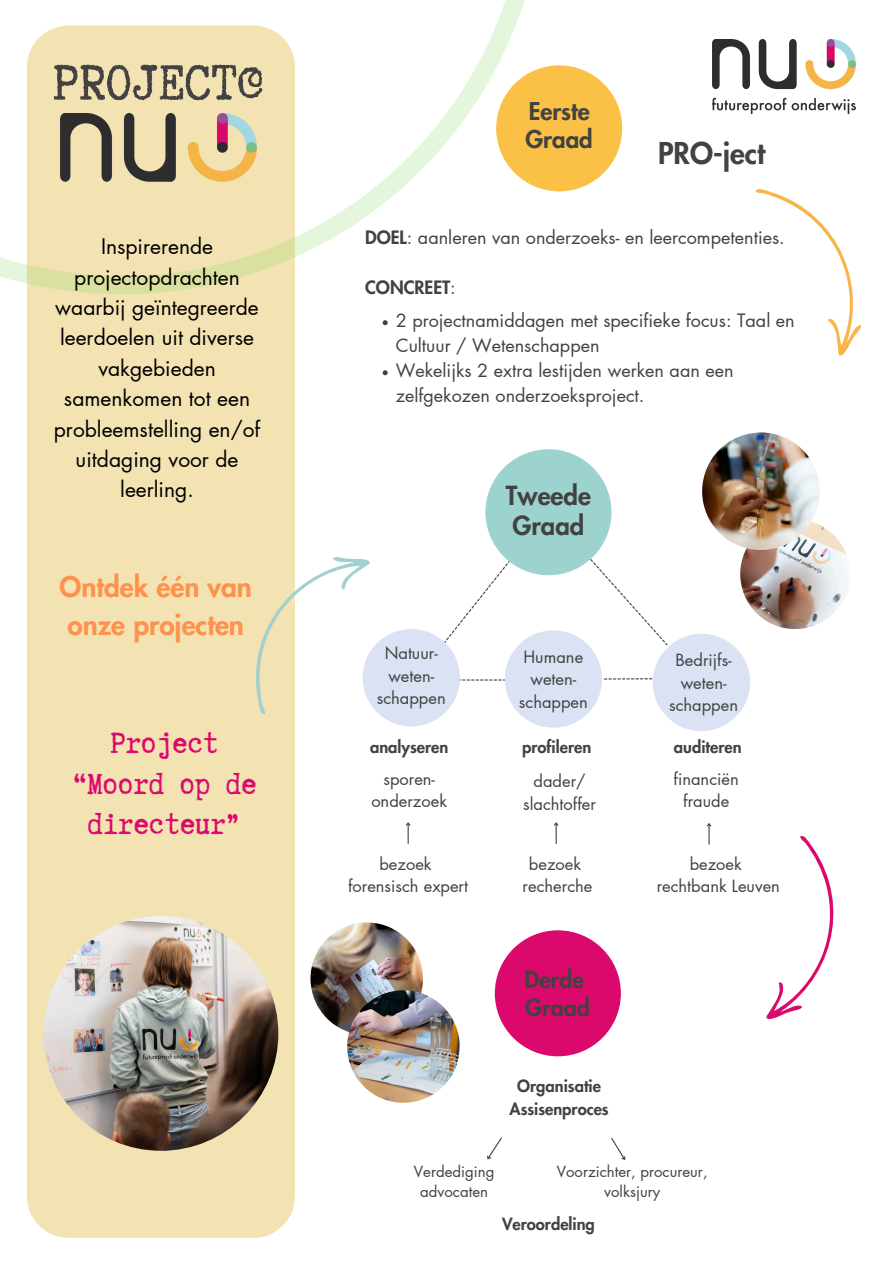
<style>
.page{position:relative;width:894px;height:1264px;background:#fff}
.page>*{position:absolute;margin:0;border:0;box-sizing:border-box;transform-origin:0 0}
.t1{font:59.25px "Truetypewriter Polygl OTT";color:#424242}
.t2{font:34.65px/40.5px "Truetypewriter Polygl OTT";color:#dc096c;text-align:center}
.t3{font:800 29.4px "Futura LT Pro";color:#424242}
.t4{font:800 27.9px/38.2px "Futura LT Pro";color:#ff914d}
.t5{font:800 25.8px/30.2px "Futura LT Pro";color:#424242}
.t6{font:800 24px/28.2px "Futura LT Pro";color:#424242}
.t7{font:800 23.1px/27.6px "Futura LT Pro";color:#424242}
.t8{font:21px/30.3px "Futura LT Pro";color:#000;text-align:center}
.t9{font:18px/25px "Futura LT Pro";color:#424242}
.t10{font:800 18px "Futura LT Pro";color:#424242}
.t11{font:16.5px/22.5px "Futura LT Pro";color:#424242;text-align:center}
.t12{font:800 16.5px/22.5px "Futura LT Pro";color:#424242;text-align:center}
.t13{font:15px/20.2px "Futura LT Pro";color:#424242;text-align:center}
.s1{font-weight:800}
.s2{font-weight:400}
</style>
<div class="page">
<div style="left:27px;top:294px;width:268px;height:943px;background:#f3e3b3"></div>
<svg style="left:0;top:0;width:544px;height:294px"></svg>
<div style="left:496px;top:65px;width:126px;height:126px;background:#fbc046;border-radius:50%"></div>
<svg style="left:382px;top:320px;width:5px;height:5px"></svg>
<svg style="left:382px;top:370px;width:5px;height:5px"></svg>
<img style="left:61px;top:113px;width:195px;height:77px">
<img style="left:740px;top:519px;width:109px;height:110px;border-radius:50%">
<img style="left:702px;top:432px;width:117px;height:118px;border-radius:50%">
<div style="left:504px;top:630px;width:98px;height:97px;background:#dae2f4;border-radius:50%"></div>
<div style="left:362px;top:629px;width:98px;height:97px;background:#dae2f4;border-radius:50%"></div>
<div style="left:652px;top:633px;width:98px;height:98px;background:#dae2f4;border-radius:50%"></div>
<svg style="left:209px;top:525px;width:492px;height:191px"></svg>
<svg style="left:554px;top:822px;width:5px;height:21px"></svg>
<svg style="left:706px;top:823px;width:6px;height:21px"></svg>
<svg style="left:406px;top:822px;width:5px;height:21px"></svg>
<div style="left:485px;top:449px;width:126px;height:126px;background:#9dd3cf;border-radius:50%"></div>
<svg style="left:487px;top:1137px;width:15px;height:23px"></svg>
<svg style="left:611px;top:1138px;width:15px;height:22px"></svg>
<div style="left:494px;top:930px;width:126px;height:126px;background:#dc096c;border-radius:50%"></div>
<svg style="left:766px;top:836px;width:68px;height:183px"></svg>
<img style="left:43px;top:916px;width:235px;height:234px;border-radius:50%">
<img style="left:310px;top:922px;width:113px;height:112px;border-radius:50%">
<img style="left:347px;top:990px;width:112px;height:112px;border-radius:50%">
<svg style="left:755px;top:189px;width:106px;height:167px"></svg>
<img style="left:712px;top:40px;width:143px;height:74px">
<p class="t1" style="left:53px;top:52px;width:212px">PROJECT@</p>
<h3 class="t8" style="left:54px;top:232px;width:208px">Inspirerende projectopdrachten waarbij geïntegreerde leerdoelen uit diverse vakgebieden samenkomen tot een probleemstelling en/of uitdaging voor de leerling.</h3>
<h2 class="t4" style="left:60px;top:568px;width:194px">Ontdek één van onze projecten</h2>
<h4 class="t2" style="left:72px;top:723px;width:186px">Project “Moord op de directeur”</h4>
<h1 class="t6" style="left:525px;top:98px;width:69px">Eerste<br>Graad</h1>
<p class="t3" style="left:658px;top:139px;width:109px">PRO-ject</p>
<p class="t9" style="left:365px;top:226px;width:421px"><span class="s1">DOEL</span>: aanleren van onderzoeks- en leercompetenties.</p>
<p class="t10" style="left:365px;top:279px;width:92px">CONCREET<span class="s2">:</span></p>
<p class="t9" style="left:395px;top:309px;width:400px">2 projectnamiddagen met specifieke focus: Taal en<br>Cultuur / Wetenschappen</p>
<p class="t9" style="left:395px;top:359px;width:339px">Wekelijks 2 extra lestijden werken aan een zelfgekozen onderzoeksproject.</p>
<p class="t5" style="left:506px;top:481px;width:86px">Tweede<br>Graad</p>
<p class="t11" style="left:384px;top:642px;width:55px">Natuur-</p>
<p class="t11" style="left:388px;top:665px;width:47px">weten-</p>
<p class="t11" style="left:376px;top:687px;width:70px">schappen</p>
<p class="t11" style="left:523px;top:646px;width:61px">Humane</p>
<p class="t11" style="left:530px;top:668px;width:47px">weten-</p>
<p class="t11" style="left:518px;top:691px;width:70px">schappen</p>
<p class="t11" style="left:675px;top:649px;width:58px">Bedrijfs-</p>
<p class="t11" style="left:680px;top:672px;width:47px">weten-</p>
<p class="t11" style="left:669px;top:694px;width:70px">schappen</p>
<p class="t12" style="left:370px;top:736px;width:80px">analyseren</p>
<p class="t11" style="left:371px;top:768px;width:77px">sporen&shy;onderzoek</p>
<h4 class="t12" style="left:522px;top:736px;width:70px">profileren</h4>
<p class="t11" style="left:533px;top:770px;width:54px">dader/</p>
<p class="t11" style="left:523px;top:793px;width:74px">slachtoffer</p>
<p class="t12" style="left:673px;top:736px;width:69px">auditeren</p>
<p class="t11" style="left:673px;top:768px;width:67px">financiën</p>
<p class="t11" style="left:683px;top:790px;width:48px">fraude</p>
<p class="t11" style="left:379px;top:853px;width:54px">bezoek</p>
<p class="t11" style="left:348px;top:875px;width:122px">forensisch expert</p>
<p class="t11" style="left:528px;top:853px;width:54px">bezoek</p>
<p class="t11" style="left:522px;top:875px;width:71px">recherche</p>
<p class="t11" style="left:689px;top:853px;width:54px">bezoek</p>
<p class="t11" style="left:656px;top:875px;width:125px">rechtbank Leuven</p>
<p class="t7" style="left:524px;top:967px;width:67px">Derde<br>Graad</p>
<p class="t12" style="left:509px;top:1075px;width:101px">Organisatie<br>Assisenproces</p>
<p class="t13" style="left:414px;top:1162px;width:82px">Verdediging</p>
<p class="t13" style="left:420px;top:1182px;width:69px">advocaten</p>
<p class="t13" style="left:556px;top:1162px;width:152px">Voorzichter, procureur, volksjury</p>
<p class="t12" style="left:502px;top:1213px;width:94px">Veroordeling</p>
</div>
